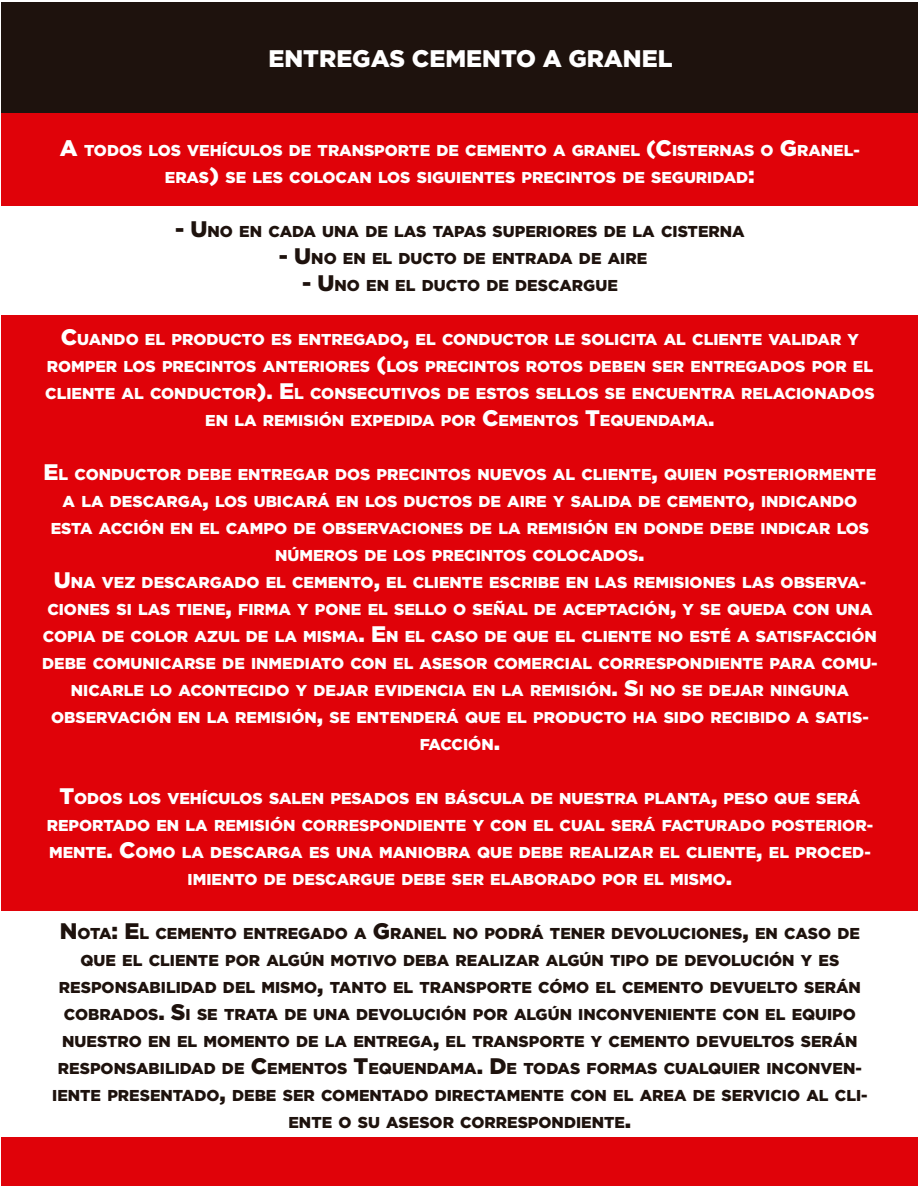
<style>
.page{position:relative;width:918px;height:1188px;background:#fff}
.page>*{position:absolute;margin:0;border:0;box-sizing:border-box;transform-origin:0 0}
.t1{font:900 24px "Gotham";color:#fff}
.t2{font:900 15.75px/27px "Gotham";color:#fff;text-align:center}
.t3{font:900 15.75px/27px "Gotham";color:#1e120d;text-align:center}
.s1{font-size:22.5px}
</style>
<div class="page">
<div style="left:2px;top:3px;width:916px;height:1183px;background:#e00209"></div>
<div style="left:2px;top:3px;width:916px;height:110px;background:#1e120d"></div>
<div style="left:0;top:206px;width:918px;height:108px;background:#fff"></div>
<div style="left:0;top:912px;width:918px;height:225px;background:#fff"></div>
<h1 class="t1" style="left:268px;top:41px;width:406px">ENTREGAS CEMENTO A GRANEL</h1>
<p class="t2" style="left:60px;top:137px;width:801px"><span class="s1">A</span> TODOS LOS VEHÍCULOS DE TRANSPORTE DE CEMENTO A GRANEL <span class="s1">(C</span>ISTERNAS O <span class="s1">G</span>RANEL-<br>ERAS<span class="s1">)</span> SE LES COLOCAN LOS SIGUIENTES PRECINTOS DE SEGURIDAD<span class="s1">:</span></p>
<p class="t3" style="left:175px;top:218px;width:571px"><span class="s1">- U</span>NO EN CADA UNA DE LAS TAPAS SUPERIORES DE LA CISTERNA</p>
<p class="t3" style="left:279px;top:245px;width:370px"><span class="s1">- U</span>NO EN EL DUCTO DE ENTRADA DE AIRE</p>
<p class="t3" style="left:302px;top:272px;width:317px"><span class="s1">- U</span>NO EN EL DUCTO DE DESCARGUE</p>
<p class="t2" style="left:45px;top:326px;width:831px"><span class="s1">C</span>UANDO EL PRODUCTO ES ENTREGADO<span class="s1">,</span> EL CONDUCTOR LE SOLICITA AL CLIENTE VALIDAR Y ROMPER LOS PRECINTOS ANTERIORES <span class="s1">(</span>LOS PRECINTOS ROTOS DEBEN SER ENTREGADOS POR EL CLIENTE AL CONDUCTOR<span class="s1">). E</span>L CONSECUTIVOS DE ESTOS SELLOS SE ENCUENTRA RELACIONADOS EN LA REMISIÓN EXPEDIDA POR <span class="s1">C</span>EMENTOS <span class="s1">T</span>EQUENDAMA<span class="s1">.</span></p>
<p class="t2" style="left:42px;top:461px;width:837px"><span class="s1">E</span>L CONDUCTOR DEBE ENTREGAR DOS PRECINTOS NUEVOS AL CLIENTE<span class="s1">,</span> QUIEN POSTERIORMENTE A LA DESCARGA<span class="s1">,</span> LOS UBICARÁ EN LOS DUCTOS DE AIRE Y SALIDA DE CEMENTO<span class="s1">,</span> INDICANDO ESTA ACCIÓN EN EL CAMPO DE OBSERVACIONES DE LA REMISIÓN EN DONDE DEBE INDICAR LOS NÚMEROS DE LOS PRECINTOS COLOCADOS<span class="s1">.<br>U</span>NA VEZ DESCARGADO EL CEMENTO<span class="s1">,</span> EL CLIENTE ESCRIBE EN LAS REMISIONES LAS OBSERVA-CIONES SI LAS TIENE<span class="s1">,</span> FIRMA Y PONE EL SELLO O SEÑAL DE ACEPTACIÓN<span class="s1">,</span> Y SE QUEDA CON UNA COPIA DE COLOR AZUL DE LA MISMA<span class="s1">. E</span>N EL CASO DE QUE EL CLIENTE NO ESTÉ A SATISFACCIÓN DEBE COMUNICARSE DE INMEDIATO CON EL ASESOR COMERCIAL CORRESPONDIENTE PARA COMU-NICARLE LO ACONTECIDO Y DEJAR EVIDENCIA EN LA REMISIÓN<span class="s1">. S</span>I NO SE DEJAR NINGUNA OBSERVACIÓN EN LA REMISIÓN<span class="s1">,</span> SE ENTENDERÁ QUE EL PRODUCTO HA SIDO RECIBIDO A SATIS-FACCIÓN<span class="s1">.</span></p>
<p class="t2" style="left:47px;top:785px;width:828px"><span class="s1">T</span>ODOS LOS VEHÍCULOS SALEN PESADOS EN BÁSCULA DE NUESTRA PLANTA<span class="s1">,</span> PESO QUE SERÁ REPORTADO EN LA REMISIÓN CORRESPONDIENTE Y CON EL CUAL SERÁ FACTURADO POSTERIOR-MENTE<span class="s1">. C</span>OMO LA DESCARGA ES UNA MANIOBRA QUE DEBE REALIZAR EL CLIENTE<span class="s1">,</span> EL PROCED-IMIENTO DE DESCARGUE DEBE SER ELABORADO POR EL MISMO<span class="s1">.</span></p>
<p class="t3" style="left:52px;top:920px;width:817px"><span class="s1">N</span>OTA<span class="s1">: E</span>L CEMENTO ENTREGADO A <span class="s1">G</span>RANEL NO PODRÁ TENER DEVOLUCIONES<span class="s1">,</span> EN CASO DE QUE EL CLIENTE POR ALGÚN MOTIVO DEBA REALIZAR ALGÚN TIPO DE DEVOLUCIÓN Y ES RESPONSABILIDAD DEL MISMO<span class="s1">,</span> TANTO EL TRANSPORTE CÓMO EL CEMENTO DEVUELTO SERÁN COBRADOS<span class="s1">. S</span>I SE TRATA DE UNA DEVOLUCIÓN POR ALGÚN INCONVENIENTE CON EL EQUIPO NUESTRO EN EL MOMENTO DE LA ENTREGA<span class="s1">,</span> EL TRANSPORTE Y CEMENTO DEVUELTOS SERÁN RESPONSABILIDAD DE <span class="s1">C</span>EMENTOS <span class="s1">T</span>EQUENDAMA<span class="s1">. D</span>E TODAS FORMAS CUALQUIER INCONVEN-IENTE PRESENTADO<span class="s1">,</span> DEBE SER COMENTADO DIRECTAMENTE CON EL AREA DE SERVICIO AL CLI-ENTE O SU ASESOR CORRESPONDIENTE<span class="s1">.</span></p>
</div>
